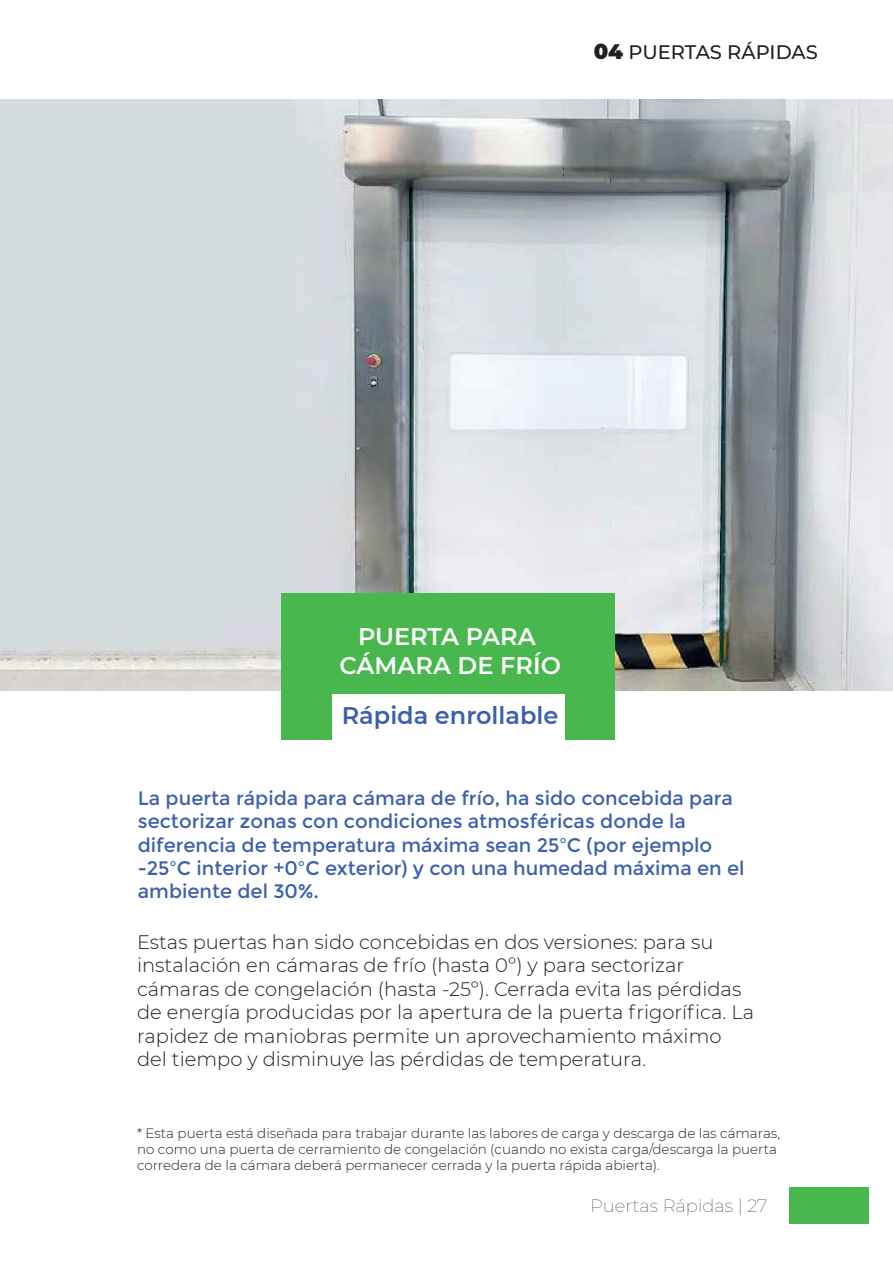
<style>
.page{position:relative;width:893px;height:1263px;background:#fff}
.page>*{position:absolute;margin:0;border:0;box-sizing:border-box;transform-origin:0 0}
.t1{font:600 24px/28.8px "Montserrat";color:#fff;text-align:center}
.t2{font:600 24px "Montserrat";color:#3c60ac}
.t3{font:300 19.5px/23.4px "Montserrat";color:#231f20}
.t4{font:19.5px/23.4px "Montserrat";color:#3c60ac}
.t5{font:500 19.5px "Montserrat";color:#231f20}
.t6{font:100 18px "Montserrat";color:#231f20}
.t7{font:300 13.5px/16.2px "Montserrat";color:#231f20}
.s1{font-weight:900;font-size:21px}
</style>
<div class="page">
<div style="left:790px;top:1187px;width:79px;height:36px;background:#48b74d"></div>
<img style="left:0;top:100px;width:893px;height:591px">
<div style="left:281px;top:593px;width:334px;height:147px;background:#48b74d"></div>
<div style="left:332px;top:694px;width:233px;height:46px;background:#fff"></div>
<p class="t5" style="left:594px;top:38px;width:226px"><span class="s1">04</span> PUERTAS RÁPIDAS</p>
<p class="t1" style="left:340px;top:621px;width:223px">PUERTA PARA<br>CÁMARA DE FRÍO</p>
<p class="t2" style="left:342px;top:699px;width:218px">Rápida enrollable</p>
<p class="t4" style="left:138px;top:786px;width:608px">La puerta rápida para cámara de frío, ha sido concebida para sectorizar zonas con condiciones atmosféricas donde la diferencia de temperatura máxima sean 25ºC (por ejemplo -25ºC interior +0ºC exterior) y con una humedad máxima en el ambiente del 30%.</p>
<p class="t3" style="left:137px;top:930px;width:619px">Estas puertas han sido concebidas en dos versiones: para su instalación en cámaras de frío (hasta 0º) y para sectorizar cámaras de congelación (hasta -25º). Cerrada evita las pérdidas de energía producidas por la apertura de la puerta frigorífica. La rapidez de maniobras permite un aprovechamiento máximo del tiempo y disminuye las pérdidas de temperatura.</p>
<p class="t7" style="left:137px;top:1124px;width:644px">* Esta puerta está diseñada para trabajar durante las labores de carga y descarga de las cámaras, no como una puerta de cerramiento de congelación (cuando no exista carga/descarga la puerta corredera de la cámara deberá permanecer cerrada y la puerta rápida abierta).</p>
<p class="t6" style="left:590px;top:1194px;width:179px">Puertas Rápidas | 27</p>
</div>
